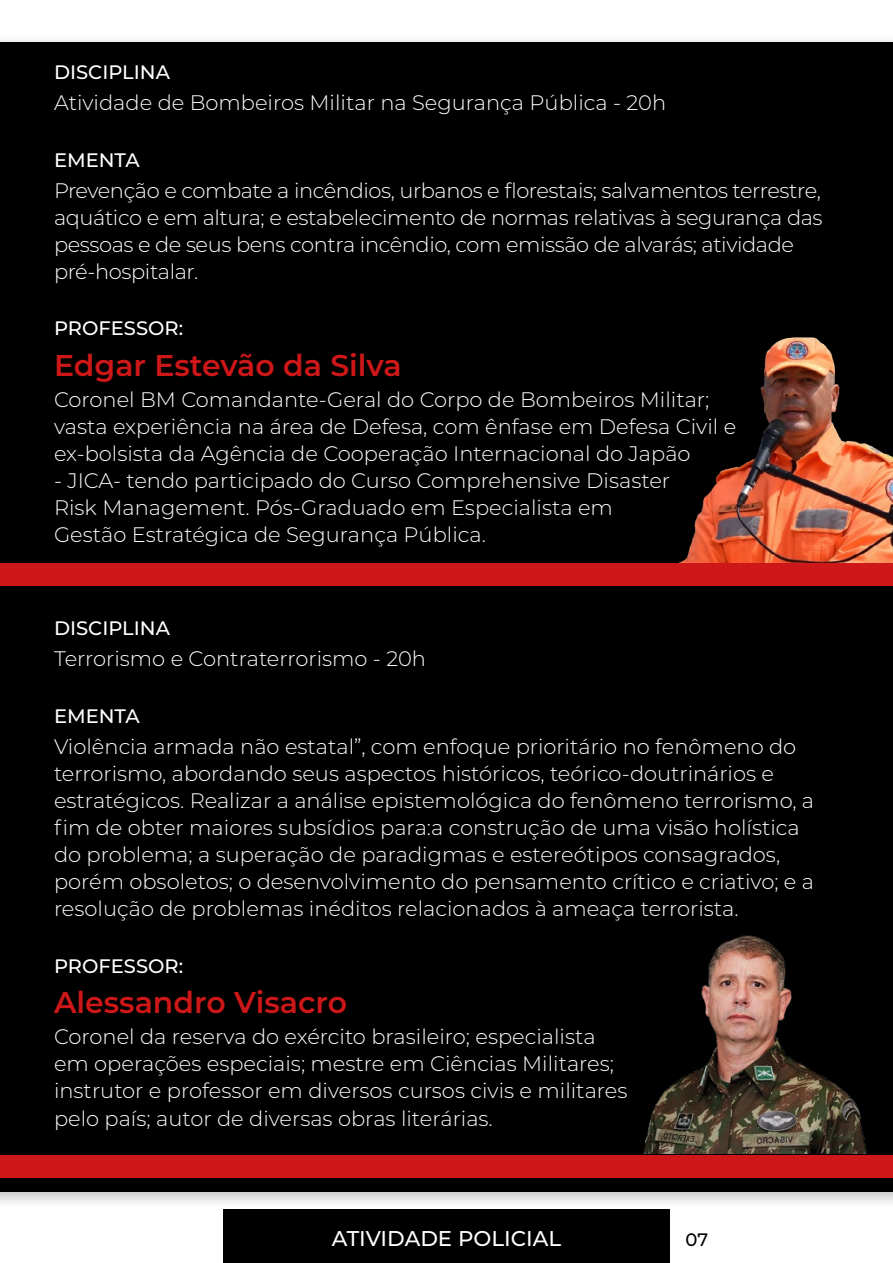
<style>
.page{position:relative;width:893px;height:1263px;background:#fff}
.page>*{position:absolute;margin:0;border:0;box-sizing:border-box;transform-origin:0 0}
.t1{font:600 30px "Montserrat";color:#cd1719}
.t2{font:500 21.3px "Montserrat";color:#fff}
.t3{font:300 21px/27px "Montserrat";color:#fff}
.t4{font:300 21px/27px "Montserrat";letter-spacing:-.02em;color:#fff}
.t5{font:500 19.5px "Montserrat";color:#fff}
.t6{font:500 18px "Montserrat";color:#000}
</style>
<div class="page">
<div style="left:0;top:33px;width:893px;height:1177px;background:#000;opacity:.25"></div>
<div style="left:0;top:43px;width:893px;height:1148px;background:#000"></div>
<img style="left:678px;top:337px;width:215px;height:226px">
<img style="left:643px;top:935px;width:224px;height:219px">
<div style="left:0;top:563px;width:893px;height:23px;background:#cd1719"></div>
<div style="left:0;top:1155px;width:893px;height:22px;background:#cd1719"></div>
<div style="left:223px;top:1209px;width:447px;height:54px;background:#000"></div>
<p class="t5" style="left:54px;top:58px;width:118px">DISCIPLINA</p>
<p class="t3" style="left:54px;top:88px;width:614px">Atividade de Bombeiros Militar na Segurança Pública - 20h</p>
<p class="t5" style="left:54px;top:146px;width:87px">EMENTA</p>
<p class="t4" style="left:54px;top:176px;width:770px">Prevenção e combate a incêndios, urbanos e florestais; salvamentos terrestre, aquático e em altura; e estabelecimento de normas relativas à segurança das pessoas e de seus bens contra incêndio, com emissão de alvarás; atividade pré-hospitalar.</p>
<p class="t5" style="left:54px;top:315px;width:131px">PROFESSOR:</p>
<h1 class="t1" style="left:54px;top:344px;width:349px">Edgar Estevão da Silva</h1>
<p class="t3" style="left:54px;top:386px;width:684px">Coronel BM Comandante-Geral do Corpo de Bombeiros Militar; vasta experiência na área de Defesa, com ênfase em Defesa Civil e ex-bolsista da Agência de Cooperação Internacional do Japão</p>
<p class="t3" style="left:54px;top:467px;width:618px">- JICA- tendo participado do Curso Comprehensive Disaster<br>Risk Management. Pós-Graduado em Especialista em<br>Gestão Estratégica de Segurança Pública.</p>
<p class="t5" style="left:54px;top:615px;width:118px">DISCIPLINA</p>
<p class="t3" style="left:54px;top:645px;width:374px">Terrorismo e Contraterrorismo - 20h</p>
<p class="t5" style="left:54px;top:702px;width:87px">EMENTA</p>
<p class="t3" style="left:54px;top:732px;width:762px">Violência armada não estatal”, com enfoque prioritário no fenômeno do terrorismo, abordando seus aspectos históricos, teórico-doutrinários e estratégicos. Realizar a análise epistemológica do fenômeno terrorismo, a fim de obter maiores subsídios para:a construção de uma visão holística do problema; a superação de paradigmas e estereótipos consagrados, porém obsoletos; o desenvolvimento do pensamento crítico e criativo; e a resolução de problemas inéditos relacionados à ameaça terrorista.</p>
<p class="t5" style="left:54px;top:952px;width:131px">PROFESSOR:</p>
<h1 class="t1" style="left:54px;top:981px;width:295px">Alessandro Visacro</h1>
<p class="t3" style="left:54px;top:1023px;width:575px">Coronel da reserva do exército brasileiro; especialista em operações especiais; mestre em Ciências Militares; instrutor e professor em diversos cursos civis e militares pelo país; autor de diversas obras literárias.</p>
<p class="t2" style="left:332px;top:1224px;width:231px">ATIVIDADE POLICIAL</p>
<p class="t6" style="left:686px;top:1227px;width:24px">07</p>
</div>
